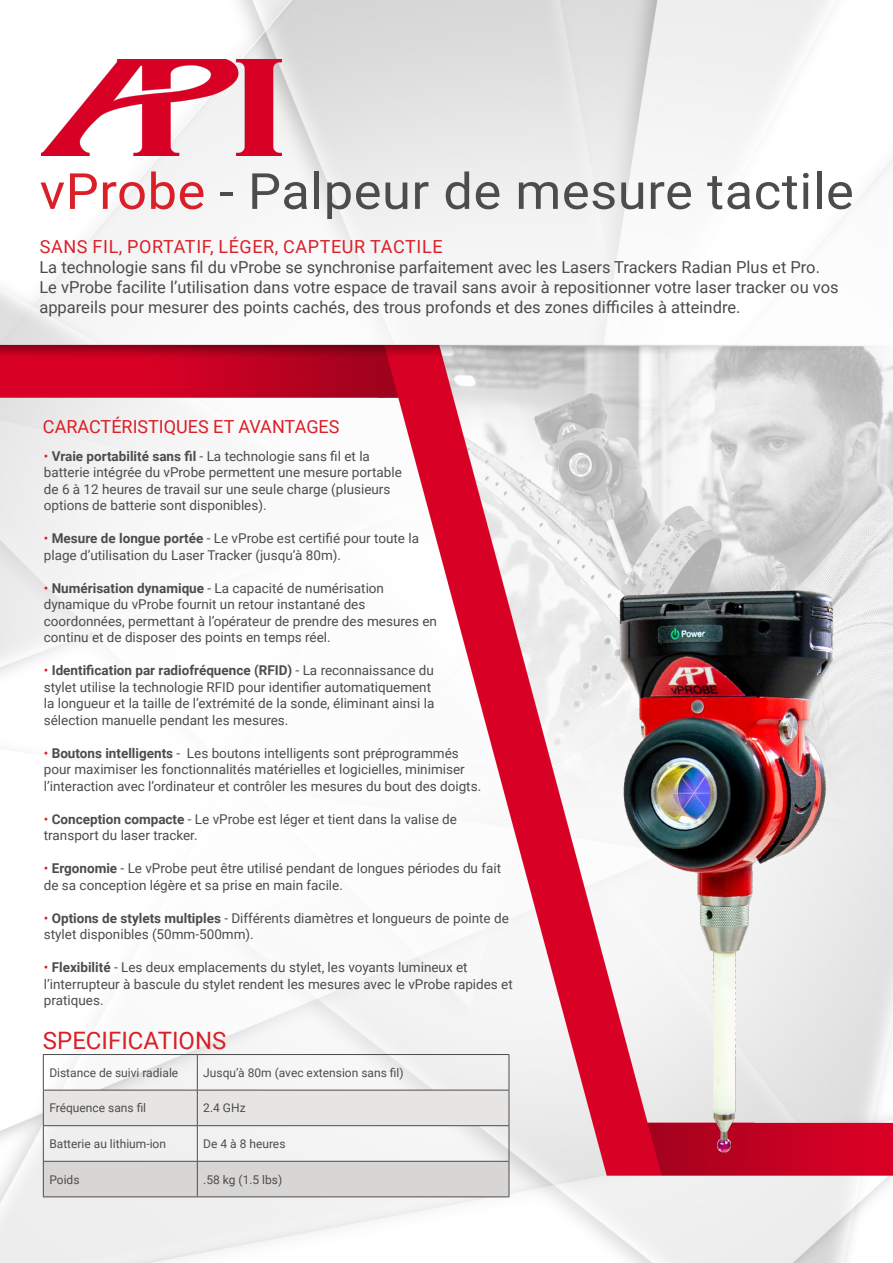
<style>
.page{position:relative;width:893px;height:1263px;background:#fff}
.page>*{position:absolute;margin:0;border:0;box-sizing:border-box;transform-origin:0 0}
.t1{font:49.8px "Roboto";letter-spacing:.01em;color:#4b4c4c;scale:1.05 1}
.t2{font:24px "Roboto";color:#da1f28}
.t3{font:18px "Roboto";letter-spacing:.035em;color:#da1f28}
.t4{font:18px "Roboto";color:#da1f28}
.t5{font:16.5px/19.8px "Roboto";color:#4b4c4c}
.t6{font:13.5px/16.5px "Roboto";color:#4b4c4c}
.t7{font:12px "Roboto";color:#4b4c4c}
.s1{color:#da1f28}
.s2{font-weight:700}
</style>
<div class="page">
<img style="left:0;top:0;width:893px;height:1263px">
<img style="left:0;top:329px;width:893px;height:890px">
<img style="left:615px;top:586px;width:223px;height:570px">
<img style="left:41px;top:60px;width:240px;height:95px">
<div style="left:43px;top:1090px;width:154px;height:36px;background:#e7e5e4"></div>
<div style="left:197px;top:1090px;width:312px;height:36px;background:#e7e5e4"></div>
<div style="left:44px;top:1162px;width:465px;height:34px;background:#d8d6d5"></div>
<hr style="left:43px;top:1054px;width:154px;height:1px;background:#4b4c4c">
<hr style="left:43px;top:1055px;width:1px;height:35px;background:#4b4c4c">
<hr style="left:197px;top:1054px;width:312px;height:1px;background:#4b4c4c">
<hr style="left:197px;top:1055px;width:1px;height:35px;background:#4b4c4c">
<hr style="left:509px;top:1055px;width:1px;height:35px;background:#4b4c4c">
<hr style="left:43px;top:1090px;width:154px;height:1px;background:#4b4c4c">
<hr style="left:43px;top:1090px;width:1px;height:35px;background:#4b4c4c">
<hr style="left:197px;top:1090px;width:312px;height:1px;background:#4b4c4c">
<hr style="left:197px;top:1090px;width:1px;height:35px;background:#4b4c4c">
<hr style="left:509px;top:1090px;width:1px;height:35px;background:#4b4c4c">
<hr style="left:43px;top:1125px;width:154px;height:1px;background:#4b4c4c">
<hr style="left:43px;top:1126px;width:1px;height:35px;background:#4b4c4c">
<hr style="left:197px;top:1125px;width:312px;height:1px;background:#4b4c4c">
<hr style="left:197px;top:1126px;width:1px;height:35px;background:#4b4c4c">
<hr style="left:509px;top:1126px;width:1px;height:35px;background:#4b4c4c">
<hr style="left:43px;top:1161px;width:154px;height:1px;background:#4b4c4c">
<hr style="left:43px;top:1162px;width:1px;height:34px;background:#4b4c4c">
<hr style="left:197px;top:1161px;width:312px;height:1px;background:#4b4c4c">
<hr style="left:197px;top:1162px;width:1px;height:34px;background:#4b4c4c">
<hr style="left:509px;top:1162px;width:1px;height:34px;background:#4b4c4c">
<hr style="left:43px;top:1196px;width:154px;height:1px;background:#4b4c4c">
<hr style="left:197px;top:1196px;width:312px;height:1px;background:#4b4c4c">
<h1 class="t1" style="left:40px;top:156px;width:777px"><span class="s1">vProbe</span> - Palpeur de mesure tactile</h1>
<h3 class="t3" style="left:40px;top:234px;width:404px">SANS FIL, PORTATIF, LÉGER, CAPTEUR TACTILE</h3>
<p class="t5" style="left:39px;top:257px;width:801px">La technologie sans fil du vProbe se synchronise parfaitement avec les Lasers Trackers Radian Plus et Pro.<br>Le vProbe facilite l’utilisation dans votre espace de travail sans avoir à repositionner votre laser tracker ou vos appareils pour mesurer des points cachés, des trous profonds et des zones difficiles à atteindre.</p>
<h3 class="t4" style="left:43px;top:414px;width:298px">CARACTÉRISTIQUES ET AVANTAGES</h3>
<p class="t6" style="left:44px;top:447px;width:359px"><span class="s1">•</span> <span class="s2">Vraie portabilité sans fil</span> - La technologie sans fil et la batterie intégrée du vProbe permettent une mesure portable de 6 à 12 heures de travail sur une seule charge (plusieurs options de batterie sont disponibles).</p>
<p class="t6" style="left:44px;top:530px;width:377px"><span class="s1">•</span> <span class="s2">Mesure de longue portée</span> - Le vProbe est certifié pour toute la plage d’utilisation du Laser Tracker (jusqu’à 80m).</p>
<p class="t6" style="left:44px;top:579px;width:395px"><span class="s1">•</span> <span class="s2">Numérisation dynamique</span> - La capacité de numérisation dynamique du vProbe fournit un retour instantané des coordonnées, permettant à l’opérateur de prendre des mesures en continu et de disposer des points en temps réel.</p>
<p class="t6" style="left:44px;top:662px;width:392px"><span class="s1">•</span> <span class="s2">Identification par radiofréquence (RFID)</span> - La reconnaissance du stylet utilise la technologie RFID pour identifier automatiquement la longueur et la taille de l’extrémité de la sonde, éliminant ainsi la sélection manuelle pendant les mesures.</p>
<p class="t6" style="left:44px;top:744px;width:439px"><span class="s1">•</span> <span class="s2">Boutons intelligents</span> - Les boutons intelligents sont préprogrammés pour maximiser les fonctionnalités matérielles et logicielles, minimiser l’interaction avec l’ordinateur et contrôler les mesures du bout des doigts.</p>
<p class="t6" style="left:44px;top:810px;width:415px"><span class="s1">•</span> <span class="s2">Conception compacte</span> - Le vProbe est léger et tient dans la valise de transport du laser tracker.</p>
<p class="t6" style="left:44px;top:860px;width:459px"><span class="s1">•</span> <span class="s2">Ergonomie</span> - Le vProbe peut être utilisé pendant de longues périodes du fait de sa conception légère et sa prise en main facile.</p>
<p class="t6" style="left:44px;top:909px;width:466px"><span class="s1">•</span> <span class="s2">Options de stylets multiples</span> - Différents diamètres et longueurs de pointe de stylet disponibles (50mm-500mm).</p>
<p class="t6" style="left:44px;top:959px;width:470px"><span class="s1">•</span> <span class="s2">Flexibilité</span> - Les deux emplacements du stylet, les voyants lumineux et l’interrupteur à bascule du stylet rendent les mesures avec le vProbe rapides et pratiques.</p>
<h2 class="t2" style="left:43px;top:1023px;width:185px">SPECIFICATIONS</h2>
<p class="t7" style="left:49px;top:1064px;width:130px">Distance de suivi radiale</p>
<p class="t7" style="left:203px;top:1064px;width:202px">Jusqu’à 80m (avec extension sans fil)</p>
<p class="t7" style="left:49px;top:1100px;width:98px">Fréquence sans fil</p>
<p class="t7" style="left:203px;top:1100px;width:44px">2.4 GHz</p>
<p class="t7" style="left:49px;top:1135px;width:118px">Batterie au lithium-ion</p>
<p class="t7" style="left:203px;top:1135px;width:84px">De 4 à 8 heures</p>
<p class="t7" style="left:49px;top:1171px;width:32px">Poids</p>
<p class="t7" style="left:203px;top:1171px;width:81px">.58 kg (1.5 lbs)</p>
</div>
